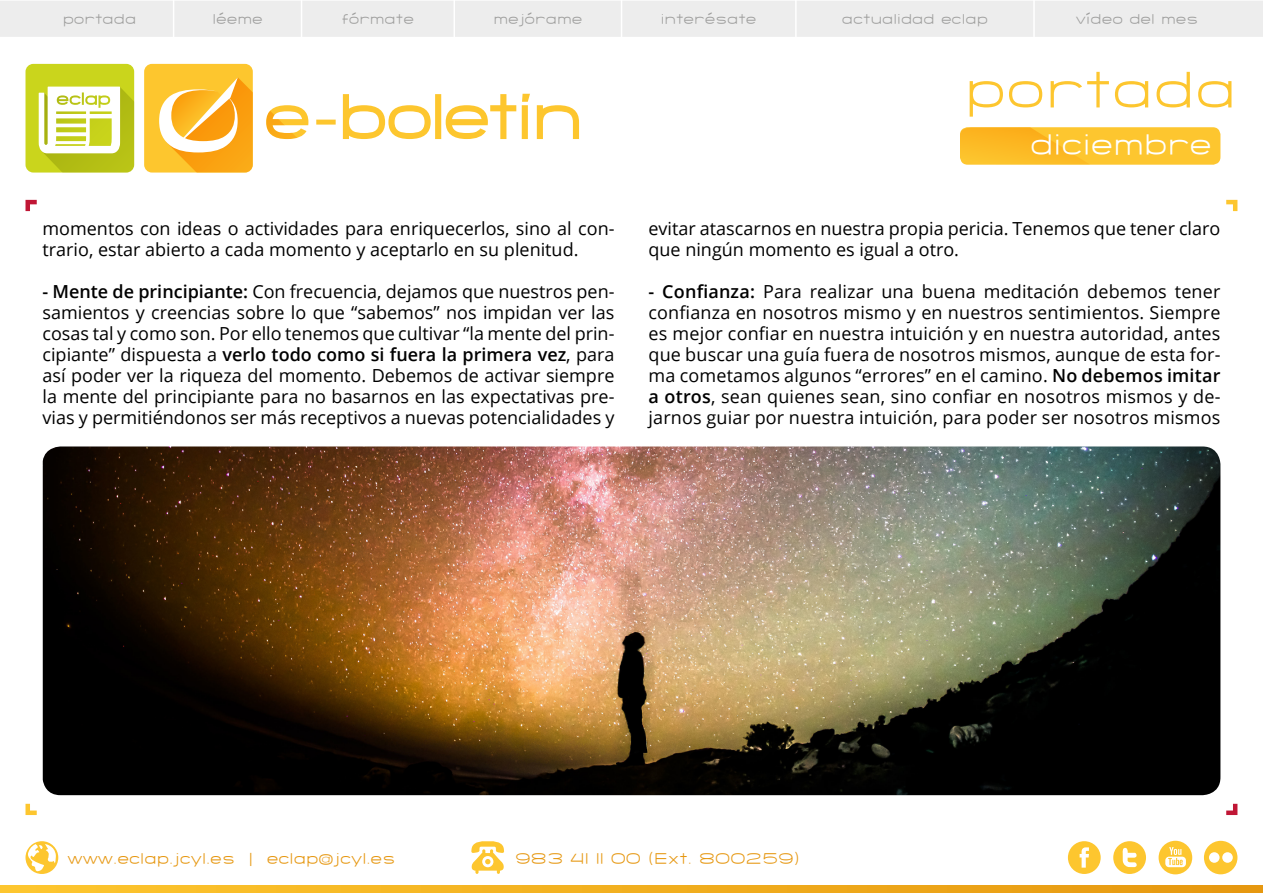
<style>
.page{position:relative;width:1263px;height:893px;background:#fff}
.page>*{position:absolute;margin:0;border:0;box-sizing:border-box;transform-origin:0 0}
.t1{font:300 31.5px "SF Grandezza";color:#fff}
.t2{font:18px/21px "Open Sans";color:#000}
.t3{font:300 16.5px "SF Grandezza";color:#e69710}
.t4{font:300 15px "SF Grandezza";color:#9d9d9c}
.s1{font-weight:600}
</style>
<div class="page">
<div style="left:0;top:1px;width:1263px;height:36px;background:#ededed"></div>
<hr style="left:173px;top:0;width:1px;height:43px;background:#fff">
<hr style="left:301px;top:0;width:1px;height:43px;background:#fff">
<hr style="left:453px;top:0;width:2px;height:43px;background:#fff">
<hr style="left:621px;top:0;width:1px;height:43px;background:#fff">
<hr style="left:795px;top:0;width:2px;height:43px;background:#fff">
<hr style="left:1033px;top:0;width:2px;height:43px;background:#fff">
<svg style="left:26px;top:200px;width:11px;height:11px"></svg>
<svg style="left:1226px;top:200px;width:11px;height:11px"></svg>
<svg style="left:1226px;top:804px;width:11px;height:11px"></svg>
<svg style="left:26px;top:804px;width:11px;height:11px"></svg>
<svg style="left:1px;top:886px;width:1262px;height:7px;background:#f1af1f"></svg>
<svg style="left:1068px;top:841px;width:33px;height:33px"></svg>
<svg style="left:1113px;top:841px;width:33px;height:33px"></svg>
<svg style="left:1158px;top:841px;width:34px;height:33px"></svg>
<svg style="left:1204px;top:841px;width:33px;height:33px"></svg>
<svg style="left:471px;top:841px;width:33px;height:33px"></svg>
<svg style="left:26px;top:841px;width:32px;height:33px"></svg>
<div style="left:960px;top:127px;width:260px;height:38px;background:#fdc62f;border-radius:8px"></div>
<svg style="left:960px;top:127px;width:130px;height:38px"></svg>
<div style="left:144px;top:64px;width:109px;height:109px;background:#fdc62e;border-radius:8px"></div>
<svg style="left:159px;top:77px;width:94px;height:96px"></svg>
<svg style="left:266px;top:94px;width:313px;height:45px"></svg>
<div style="left:26px;top:64px;width:108px;height:109px;background:#cad51c;border-radius:8px"></div>
<svg style="left:39px;top:87px;width:95px;height:86px"></svg>
<svg style="left:970px;top:72px;width:261px;height:45px"></svg>
<img style="left:43px;top:446px;width:1177px;height:349px">
<p class="t4" style="left:63px;top:10px;width:75px">portada</p>
<p class="t4" style="left:212px;top:10px;width:52px">léeme</p>
<p class="t4" style="left:342px;top:10px;width:74px">fórmate</p>
<p class="t4" style="left:493px;top:10px;width:90px">mejórame</p>
<p class="t4" style="left:661px;top:10px;width:97px">interésate</p>
<p class="t4" style="left:842px;top:10px;width:148px">actualidad eclap</p>
<p class="t4" style="left:1076px;top:10px;width:124px">vídeo del mes</p>
<p class="t2" style="left:43px;top:217px;width:573px">momentos con ideas o actividades para enriquecerlos, sino al con&shy;trario, estar abierto a cada momento y aceptarlo en su plenitud.</p>
<p class="t2" style="left:43px;top:280px;width:573px;text-align:justify"><span class="s1">- Mente de principiante:</span> Con frecuencia, dejamos que nuestros pen&shy;samientos y creencias sobre lo que “sabemos” nos impidan ver las cosas tal y como son. Por ello tenemos que cultivar “la mente del prin&shy;cipiante” dispuesta a <span class="s1">verlo todo como si fuera la primera vez</span>, para así poder ver la riqueza del momento. Debemos de activar siempre la mente del principiante para no basarnos en las expectativas pre&shy;vias y permitiéndonos ser más receptivos a nuevas potencialidades y</p>
<h1 class="t1" style="left:1030px;top:124px;width:183px">diciembre</h1>
<p class="t2" style="left:648px;top:217px;width:573px">evitar atascarnos en nuestra propia pericia. Tenemos que tener claro que ningún momento es igual a otro.</p>
<p class="t2" style="left:648px;top:280px;width:573px;text-align:justify"><span class="s1">- Confianza:</span> Para realizar una buena meditación debemos tener confianza en nosotros mismo y en nuestros sentimientos. Siempre es mejor confiar en nuestra intuición y en nuestra autoridad, antes que buscar una guía fuera de nosotros mismos, aunque de esta for&shy;ma cometamos algunos “errores” en el camino. <span class="s1">No debemos imitar a otros</span>, sean quienes sean, sino confiar en nosotros mismos y de&shy;jarnos guiar por nuestra intuición, para poder ser nosotros mismos</p>
<p class="t3" style="left:67px;top:847px;width:329px">www.eclap.jcyl.es | eclap@jcyl.es</p>
<p class="t3" style="left:515px;top:847px;width:286px">983 41 11 00 (Ext. 800259)</p>
</div>
